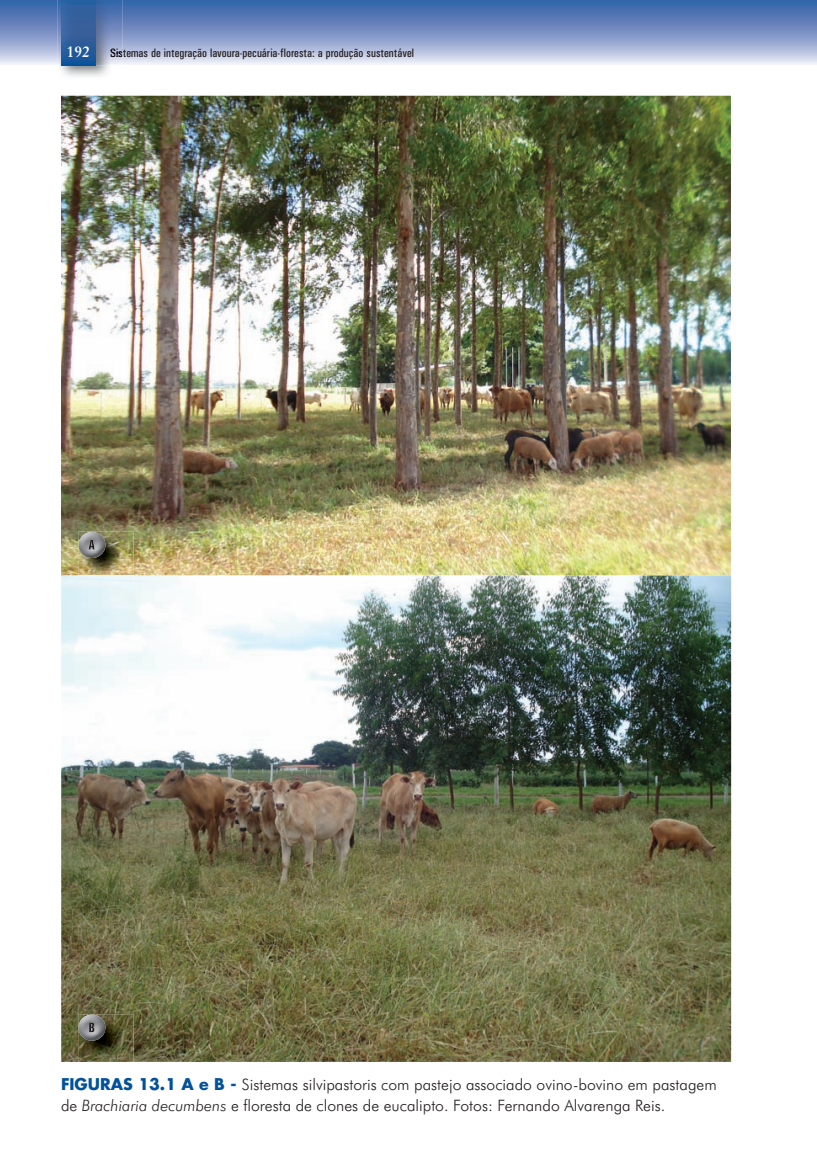
<style>
.page{position:relative;width:817px;height:1164px;background:#fff}
.page>*{position:absolute;margin:0;border:0;box-sizing:border-box;transform-origin:0 0}
.t1{font:300 15.75px/21px "Futura BT";color:#231f20}
.t2{font:700 15.75px "Original Garamond BT";color:#fff}
.t3{font:12.25px "Univers Condensed";color:#231f20}
.s1{color:#0d0a19}
.s2{color:#100d1a}
.s3{font-family:"Futura";font-weight:700;color:#01519b}
.s4{font-style:italic}
</style>
<div class="page">
<svg style="left:0;top:0;width:816px;height:65px;background:#7f97c7"></svg>
<svg style="left:123px;top:48px;width:290px;height:11px;background:#c1c9e3"></svg>
<img style="left:57px;top:0;width:66px;height:96px">
<svg style="left:111px;top:48px;width:12px;height:11px"></svg>
<img style="left:61px;top:0;width:35px;height:65px">
<img style="left:61px;top:96px;width:669px;height:479px">
<img style="left:61px;top:575px;width:670px;height:487px">
<img style="left:78px;top:531px;width:56px;height:53px">
<img style="left:78px;top:532px;width:27px;height:26px">
<svg style="left:89px;top:540px;width:6px;height:9px"></svg>
<img style="left:78px;top:1014px;width:56px;height:48px">
<img style="left:78px;top:1014px;width:27px;height:26px">
<svg style="left:89px;top:1022px;width:5px;height:10px"></svg>
<p class="t2" style="left:67px;top:45px;width:25px">192</p>
<p class="t3" style="left:110px;top:48px;width:305px"><span class="s1">Si</span><span class="s2">s</span>temas de integração lavoura-pecuária-floresta: a produção sustentável</p>
<p class="t1" style="left:61px;top:1075px;width:657px"><span class="s3">FIGURAS 13.1 A e B -</span> Sistemas silvipastoris com pastejo associado ovino-bovino em pastagem de <span class="s4">Brachiaria decumbens</span> e floresta de clones de eucalipto. Fotos: Fernando Alvarenga Reis.</p>
</div>
